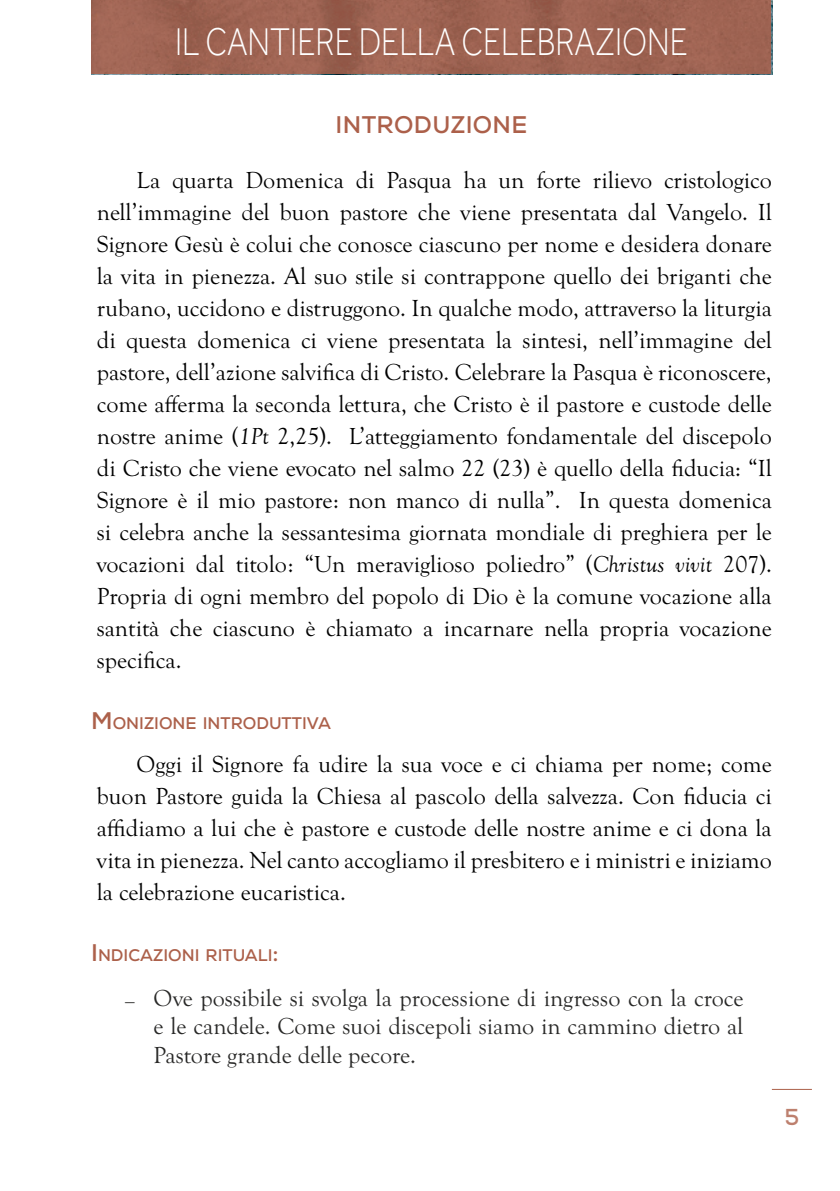
<style>
.page{position:relative;width:840px;height:1191px;background:#fff}
.page>*{position:absolute;margin:0;border:0;box-sizing:border-box;transform-origin:0 0}
.Apertura_CAPITOLO{font:300 40px "Effra";color:#fff;scale:.81 1}
.Paragrafo_testo_norm{font:24px/32px "Goudy Old Sty";color:#000;text-align:justify}
.t1{font:24px/28px "Goudy Old Sty";color:#282827;text-align:justify}
.Titoletto_MESSA{font:700 24px "Nexa";letter-spacing:.015em;color:#ac604a}
.t2{font:700 23px "Nexa";color:#bd806e;scale:.95 1}
.Sottotitolo_MESSA{font:700 16.8px "Nexa";color:#ac604a}
.s1{font-style:italic}
.s2{font-size:24px}
.s3{font-size:16px}
</style>
<div class="page">
<hr style="left:771px;top:1089px;width:40px;height:1px;background:#ac604a">
<div style="left:92px;top:0;width:678px;height:74px;background:#9f6353"></div>
<p class="Apertura_CAPITOLO" style="left:175px;top:19px;width:634px">IL CANTIERE DELLA CELEBRAZIONE</p>
<p class="Titoletto_MESSA" style="left:335px;top:109px;width:193px">INTRODUZIONE</p>
<p class="Paragrafo_testo_norm" style="left:97px;top:164px;width:676px;text-indent:40px">La quarta Domenica di Pasqua ha un forte rilievo cristologico nell’immagine del buon pastore che viene presentata dal Vangelo. Il Signore Gesù è colui che conosce ciascuno per nome e desidera donare la vita in pienezza. Al suo stile si contrappone quello dei briganti che rubano, uccidono e distruggono. In qualche modo, attraverso la liturgia di questa domenica ci viene presentata la sintesi, nell’immagine del pastore, dell’azione salvifica di Cristo. Celebrare la Pasqua è riconoscere, come afferma la seconda lettura, che Cristo è il pastore e custode delle nostre anime (<span class="s1">1Pt</span> 2,25). L’atteggiamento fondamentale del discepolo di Cristo che viene evocato nel salmo 22 (23) è quello della fiducia: “Il Signore è il mio pastore: non manco di nulla”. In questa domenica si celebra anche la sessantesima giornata mondiale di preghiera per le vocazioni dal titolo: “Un meraviglioso poliedro” (<span class="s1">Christus vivit</span> 207).<br>Propria di ogni membro del popolo di Dio è la comune vocazione alla santità che ciascuno è chiamato a incarnare nella propria vocazione specifica.</p>
<p class="Sottotitolo_MESSA" style="left:91px;top:712px;width:241px"><span class="s2">M</span>ONIZIONE INTRODUTTIVA</p>
<p class="Paragrafo_testo_norm" style="left:97px;top:749px;width:676px;text-indent:40px">Oggi il Signore fa udire la sua voce e ci chiama per nome; come buon Pastore guida la Chiesa al pascolo della salvezza. Con fiducia ci affidiamo a lui che è pastore e custode delle nostre anime e ci dona la vita in pienezza. Nel canto accogliamo il presbitero e i ministri e iniziamo la celebrazione eucaristica.</p>
<p class="Sottotitolo_MESSA" style="left:91px;top:944px;width:189px"><span class="s2">I</span> NDICAZIONI RITUALI<span class="s2">:</span></p>
<p class="t1" style="left:153px;top:985px;width:591px;text-indent:-28px"><span class="s3">―</span> Ove possibile si svolga la processione di ingresso con la croce e le candele. Come suoi discepoli siamo in cammino dietro al Pastore grande delle pecore.</p>
<p class="t2" style="left:784px;top:1102px;width:17px">5</p>
</div>
